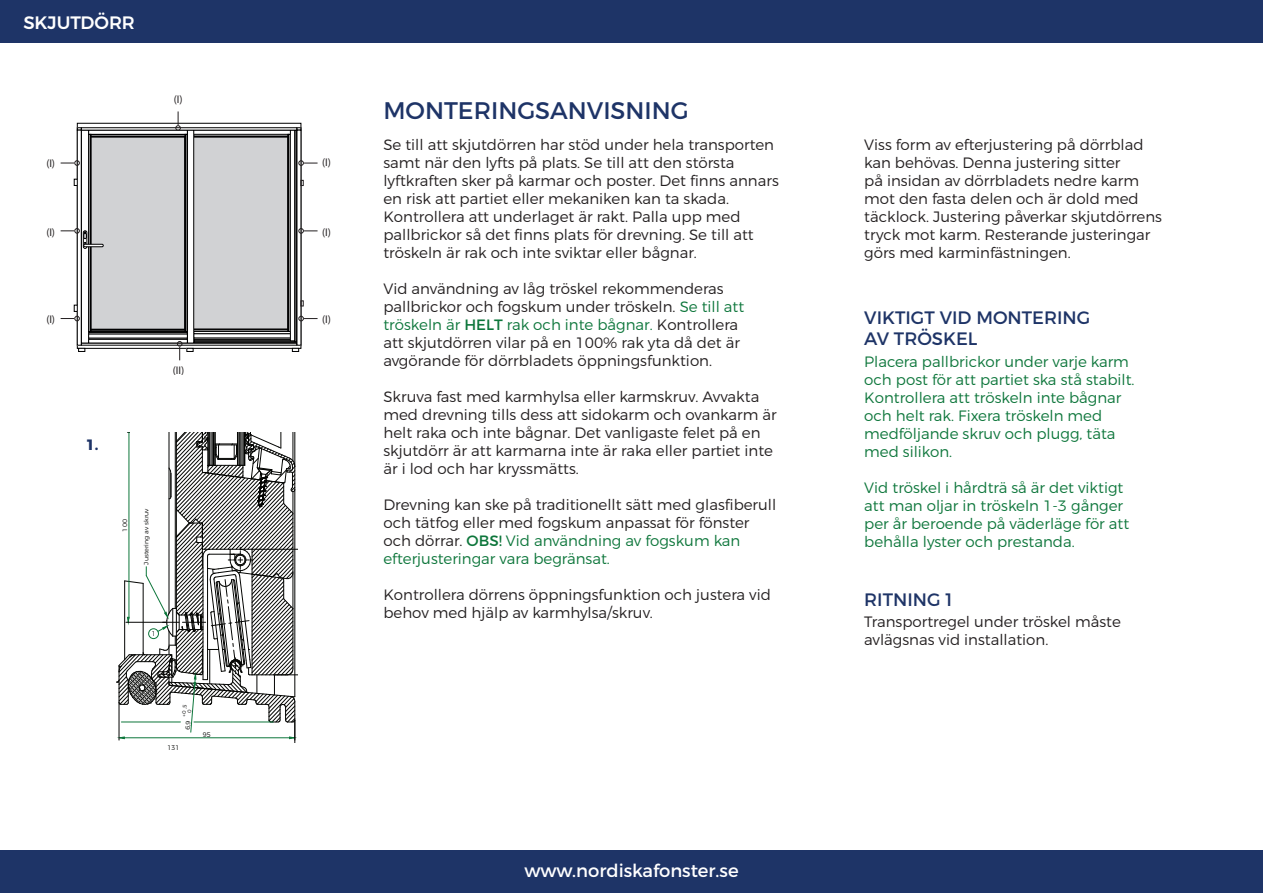
<style>
.page{position:relative;width:1263px;height:893px;background:#fff}
.page>*{position:absolute;margin:0;border:0;box-sizing:border-box;transform-origin:0 0}
.t1{font:24px "Montserrat";color:#1e3467}
.t2{font:18px/21px "Montserrat";color:#1e3467}
.t3{font:18px "Montserrat";color:#fff}
.t4{font:500 18px "Montserrat";letter-spacing:-.005em;color:#fff}
.t5{font:300 15px/18px "Montserrat";color:#231f20}
.t6{font:300 15px/18px "Montserrat";color:#0d763b}
.t7{font:700 15px "Montserrat";color:#1e3467}
.t8{font:500 11.1px "Dax OT";color:#231f20}
.t9{font:300 6.6px "Montserrat";color:#040503;scale:.95 1}
.t10{font:300 6.3px "Montserrat";color:#040503;scale:1.05 1}
.t11{font:300 6.15px "Montserrat";color:#040503;scale:1.05 1}
.t12{font:300 5.1px/5.1px "Montserrat";color:#040503;text-align:center;scale:1.05 1}
.s1{color:#0d763b}
.s2{font-weight:400;color:#0d763b}
</style>
<div class="page">
<div style="left:0;top:0;width:1263px;height:43px;background:#1e3467"></div>
<div style="left:0;top:850px;width:1263px;height:43px;background:#1e3467"></div>
<div style="left:193px;top:136px;width:95px;height:195px;background:#d1d2d4"></div>
<div style="left:90px;top:136px;width:95px;height:195px;background:#d1d2d4"></div>
<div style="left:89px;top:136px;width:96px;height:195px;border:1px solid #000001"></div>
<div style="left:88px;top:130px;width:100px;height:5px;border:1px solid #000001"></div>
<div style="left:193px;top:342px;width:104px;height:1px;border:1px solid #000001"></div>
<div style="left:193px;top:340px;width:103px;height:2px;border:1px solid #000001"></div>
<div style="left:193px;top:339px;width:103px;height:2px;border:1px solid #000001"></div>
<div style="left:193px;top:338px;width:103px;height:2px;border:1px solid #000001"></div>
<div style="left:193px;top:331px;width:103px;height:3px;border:1px solid #000001"></div>
<div style="left:193px;top:330px;width:103px;height:2px;border:1px solid #000001"></div>
<div style="left:193px;top:329px;width:103px;height:1px;border:1px solid #000001"></div>
<div style="left:88px;top:338px;width:100px;height:2px;border:1px solid #000001"></div>
<div style="left:88px;top:331px;width:100px;height:2px;border:1px solid #000001"></div>
<div style="left:88px;top:330px;width:100px;height:2px;border:1px solid #000001"></div>
<div style="left:88px;top:329px;width:100px;height:1px;border:1px solid #000001"></div>
<div style="left:88px;top:134px;width:100px;height:3px;border:1px solid #000001"></div>
<div style="left:88px;top:136px;width:100px;height:1px;border:1px solid #000001"></div>
<div style="left:193px;top:136px;width:98px;height:1px;border:1px solid #000001"></div>
<div style="left:193px;top:130px;width:98px;height:5px;border:1px solid #000001"></div>
<div style="left:187px;top:130px;width:7px;height:213px;border:1px solid #000001"></div>
<div style="left:88px;top:134px;width:3px;height:198px;border:1px solid #000001"></div>
<div style="left:90px;top:134px;width:1px;height:198px;border:1px solid #000001"></div>
<div style="left:185px;top:134px;width:3px;height:198px;border:1px solid #000001"></div>
<div style="left:185px;top:134px;width:1px;height:198px;border:1px solid #000001"></div>
<div style="left:290px;top:130px;width:5px;height:211px;background:#fff"></div>
<div style="left:290px;top:130px;width:5px;height:211px;border:1px solid #000001"></div>
<div style="left:295px;top:130px;width:2px;height:212px;border:1px solid #000001"></div>
<div style="left:81px;top:127px;width:216px;height:3px;border:1px solid #000001"></div>
<div style="left:81px;top:343px;width:216px;height:2px;border:1px solid #000001"></div>
<svg style="left:77px;top:127px;width:5px;height:3px"></svg>
<svg style="left:297px;top:127px;width:4px;height:3px"></svg>
<div style="left:77px;top:130px;width:5px;height:216px;border:1px solid #000001"></div>
<div style="left:288px;top:134px;width:3px;height:198px;border:1px solid #000001"></div>
<div style="left:287px;top:134px;width:2px;height:198px;border:1px solid #000001"></div>
<svg style="left:74px;top:179px;width:4px;height:7px"></svg>
<svg style="left:78px;top:348px;width:7px;height:4px"></svg>
<svg style="left:292px;top:348px;width:7px;height:4px"></svg>
<div style="left:83px;top:230px;width:4px;height:19px;border:1px solid #000001;border-radius:2px"></div>
<div style="left:83px;top:244px;width:21px;height:3px;border:1px solid #000001"></div>
<svg style="left:301px;top:180px;width:3px;height:6px"></svg>
<svg style="left:301px;top:300px;width:3px;height:6px"></svg>
<svg style="left:298px;top:160px;width:20px;height:6px"></svg>
<svg style="left:298px;top:228px;width:20px;height:6px"></svg>
<svg style="left:298px;top:316px;width:20px;height:5px"></svg>
<svg style="left:61px;top:160px;width:19px;height:6px"></svg>
<svg style="left:61px;top:228px;width:26px;height:16px"></svg>
<svg style="left:61px;top:305px;width:19px;height:16px"></svg>
<svg style="left:177px;top:341px;width:16px;height:19px"></svg>
<svg style="left:175px;top:111px;width:6px;height:20px"></svg>
<svg style="left:117px;top:432px;width:181px;height:310px"></svg>
<p class="t4" style="left:23px;top:8px;width:113px">SKJUTDÖRR</p>
<p class="t8" style="left:46px;top:156px;width:10px">(I)</p>
<p class="t8" style="left:46px;top:226px;width:10px">(I)</p>
<p class="t8" style="left:174px;top:93px;width:10px">(I)</p>
<p class="t8" style="left:46px;top:312px;width:10px">(I)</p>
<p class="t8" style="left:173px;top:364px;width:13px">(II)</p>
<p class="t7" style="left:86px;top:433px;width:14px">1.</p>
<p class="t10" style="left:120px;top:532px;width:13px;rotate:-90deg">100</p>
<p class="t11" style="left:142px;top:565px;width:55px;rotate:-90deg">Justering av skruv</p>
<p class="t9" style="left:152px;top:628px;width:6px">1</p>
<p class="t12" style="left:181px;top:716px;width:13px;rotate:-85deg">+0 ,5<br>0</p>
<p class="t9" style="left:167px;top:743px;width:14px">131</p>
<p class="t9" style="left:203px;top:729px;width:10px">95</p>
<p class="t8" style="left:322px;top:156px;width:10px">(I)</p>
<p class="t8" style="left:322px;top:226px;width:10px">(I)</p>
<p class="t8" style="left:322px;top:312px;width:10px">(I)</p>
<h1 class="t1" style="left:383px;top:91px;width:307px">MONTERINGSANVISNING</h1>
<p class="t5" style="left:383px;top:135px;width:397px">Se till att skjutdörren har stöd under hela transporten samt när den lyfts på plats. Se till att den största lyftkraften sker på karmar och poster. Det finns annars en risk att partiet eller mekaniken kan ta skada.<br>Kontrollera att underlaget är rakt. Palla upp med pallbrickor så det finns plats för drevning. Se till att tröskeln är rak och inte sviktar eller bågnar.</p>
<p class="t5" style="left:383px;top:279px;width:362px">Vid användning av låg tröskel rekommenderas pallbrickor och fogskum under tröskeln. <span class="s1">Se till att tröskeln är</span> <span class="s2">HELT</span> <span class="s1">rak och inte bågnar.</span> Kontrollera att skjutdörren vilar på en 100% rak yta då det är avgörande för dörrbladets öppningsfunktion.</p>
<p class="t5" style="left:383px;top:387px;width:395px">Skruva fast med karmhylsa eller karmskruv. Avvakta med drevning tills dess att sidokarm och ovankarm är helt raka och inte bågnar. Det vanligaste felet på en skjutdörr är att karmarna inte är raka eller partiet inte är i lod och har kryssmätts.</p>
<p class="t5" style="left:383px;top:495px;width:394px">Drevning kan ske på traditionellt sätt med glasfiberull och tätfog eller med fogskum anpassat för fönster och dörrar. <span class="s2">OBS!</span> <span class="s1">Vid användning av fogskum kan efterjusteringar vara begränsat.</span></p>
<p class="t5" style="left:383px;top:585px;width:389px">Kontrollera dörrens öppningsfunktion och justera vid behov med hjälp av karmhylsa/skruv.</p>
<p class="t5" style="left:864px;top:135px;width:299px">Viss form av efterjustering på dörrblad kan behövas. Denna justering sitter<br>på insidan av dörrbladets nedre karm mot den fasta delen och är dold med täcklock. Justering påverkar skjutdörrens tryck mot karm. Resterande justeringar görs med karminfästningen.</p>
<p class="t2" style="left:864px;top:305px;width:227px">VIKTIGT VID MONTERING<br>AV TRÖSKEL</p>
<p class="t6" style="left:864px;top:351px;width:272px">Placera pallbrickor under varje karm och post för att partiet ska stå stabilt.<br>Kontrollera att tröskeln inte bågnar och helt rak. Fixera tröskeln med medföljande skruv och plugg, täta med silikon.</p>
<p class="t6" style="left:864px;top:477px;width:266px">Vid tröskel i hårdträ så är det viktigt att man oljar in tröskeln 1-3 gånger per år beroende på väderläge för att behålla lyster och prestanda.</p>
<p class="t2" style="left:864px;top:587px;width:90px">RITNING 1</p>
<p class="t5" style="left:864px;top:612px;width:258px">Transportregel under tröskel måste avlägsnas vid installation.</p>
<p class="t3" style="left:524px;top:857px;width:216px">www.nordiskafonster.se</p>
</div>
